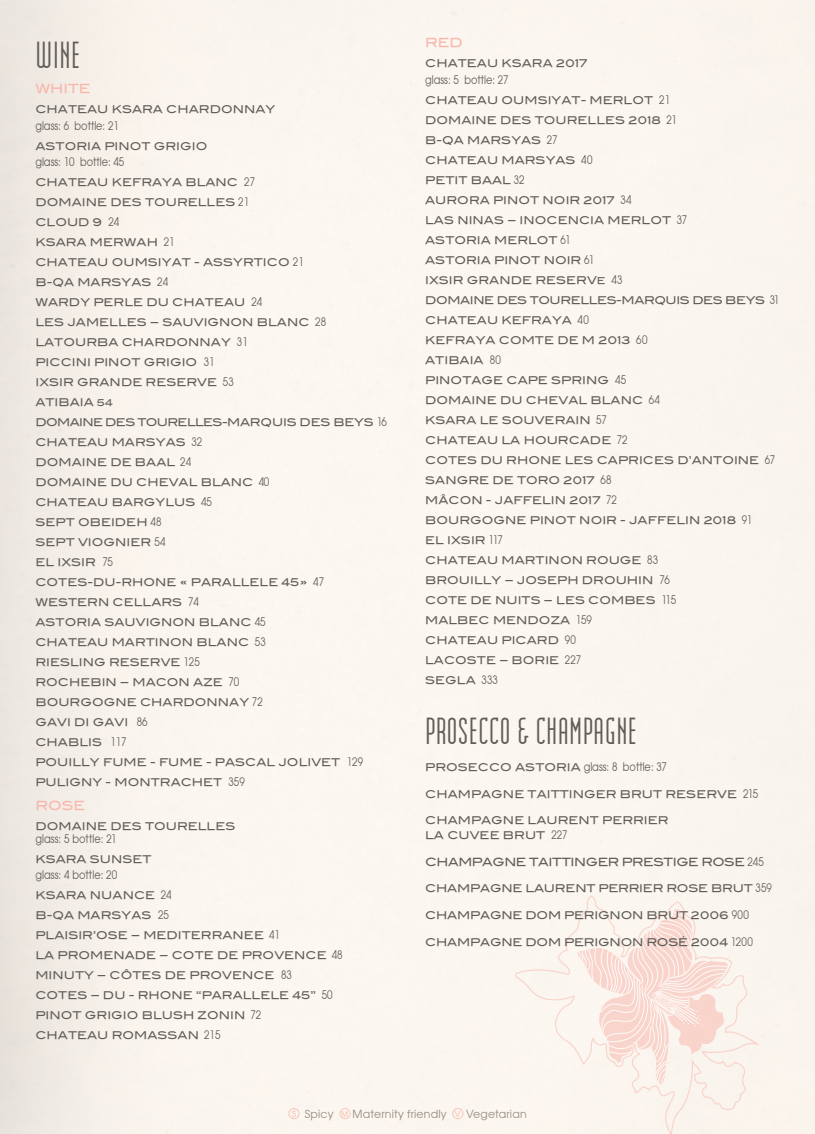
<style>
.page{position:relative;width:815px;height:1134px;background:#fff}
.page>*{position:absolute;margin:0;border:0;box-sizing:border-box;transform-origin:0 0}
.t1{font:37.5px "Industrial";color:#615e59}
.t2{font:12.5px "Blair Md ITCTT Medium";color:#f9b6ab}
.t3{font:11.88px "Atilla Condensed Normal";color:#615e59}
.t4{font:11.25px "Atilla Normal";letter-spacing:.02em;color:#615e59}
.t5{font:11.25px "Blair Md ITCTT Medium";letter-spacing:-.035em;color:#615e59}
.t6{font:10.62px "Blair Md ITCTT Medium";letter-spacing:.005em;color:#615e59}
.t7{font:10.62px "Blair Md ITCTT Medium";letter-spacing:-.015em;color:#615e59}
.t8{font:10.62px "Blair Md ITCTT Medium";letter-spacing:-.055em;color:#615e59}
.t9{font:10.62px "Blair Md ITCTT Medium";letter-spacing:-.035em;color:#615e59}
.s1{font-family:"Atilla Condensed Normal";font-size:11.88px}
.s2{font-size:9.38px}
.s3{font-family:"Blair Md ITCTT Medium";font-size:10.62px}
.s4{font-family:"Atilla";font-weight:700;font-size:8.75px;color:#f9b6ab}
.s5{font-family:"Atilla";font-weight:700;font-size:8px;color:#f9b6ab}
.s6{font-family:"Atilla";font-weight:700;font-size:8.38px;color:#f9b6ab}
</style>
<div class="page">
<div style="left:514px;top:896px;width:244px;height:238px;background:#fbf5ef"></div>
<svg style="left:576px;top:909px;width:158px;height:183px"></svg>
<p class="t1" style="left:35px;top:35px;width:47px">WINE</p>
<p class="t2" style="left:35px;top:78px;width:57px">WHITE</p>
<p class="t6" style="left:35px;top:101px;width:241px">CHATEAU KSARA CHARDONNAY</p>
<p class="t3" style="left:35px;top:117px;width:85px">glass: 6 bottle: 21</p>
<p class="t6" style="left:35px;top:137px;width:173px">ASTORIA PINOT GRIGIO</p>
<p class="t3" style="left:35px;top:154px;width:90px">glass: 10 bottle: 45</p>
<p class="t6" style="left:35px;top:174px;width:221px">CHATEAU KEFRAYA BLANC <span class="s1">27</span></p>
<p class="t6" style="left:35px;top:194px;width:215px">DOMAINE DES TOURELLES <span class="s1">21</span></p>
<p class="t6" style="left:35px;top:214px;width:85px">CLOUD 9 <span class="s1">24</span></p>
<p class="t6" style="left:35px;top:234px;width:141px">KSARA MERWAH <span class="s1">21</span></p>
<p class="t6" style="left:35px;top:254px;width:270px">CHATEAU OUMSIYAT - ASSYRTICO <span class="s1">21</span></p>
<p class="t6" style="left:35px;top:274px;width:134px">B-QA MARSYAS <span class="s1">24</span></p>
<p class="t6" style="left:35px;top:294px;width:228px">WARDY PERLE DU CHATEAU <span class="s1">24</span></p>
<p class="t6" style="left:35px;top:314px;width:292px">LES JAMELLES – SAUVIGNON BLANC <span class="s1">28</span></p>
<p class="t6" style="left:35px;top:334px;width:214px">LATOURBA CHARDONNAY <span class="s1">31</span></p>
<p class="t6" style="left:35px;top:354px;width:181px">PICCINI PINOT GRIGIO <span class="s1">31</span></p>
<p class="t6" style="left:35px;top:374px;width:200px">IXSIR GRANDE RESERVE <span class="s1">53</span></p>
<p class="t6" style="left:35px;top:394px;width:79px">ATIBAIA <span class="s2">54</span></p>
<p class="t8" style="left:35px;top:414px;width:353px">DOMAINE DES TOURELLES-MARQUIS DES BEYS <span class="s1">16</span></p>
<p class="t6" style="left:35px;top:434px;width:168px">CHATEAU MARSYAS <span class="s1">32</span></p>
<p class="t6" style="left:35px;top:454px;width:157px">DOMAINE DE BAAL <span class="s1">24</span></p>
<p class="t6" style="left:35px;top:474px;width:235px">DOMAINE DU CHEVAL BLANC <span class="s1">40</span></p>
<p class="t6" style="left:35px;top:494px;width:178px">CHATEAU BARGYLUS <span class="s1">45</span></p>
<p class="t6" style="left:35px;top:514px;width:128px">SEPT OBEIDEH <span class="s1">48</span></p>
<p class="t6" style="left:35px;top:534px;width:132px">SEPT VIOGNIER <span class="s1">54</span></p>
<p class="t6" style="left:35px;top:554px;width:79px">EL IXSIR <span class="s1">75</span></p>
<p class="t6" style="left:35px;top:574px;width:290px">COTES-DU-RHONE « PARALLELE 45» <span class="s1">47</span></p>
<p class="t6" style="left:35px;top:594px;width:165px">WESTERN CELLARS <span class="s1">74</span></p>
<p class="t6" style="left:35px;top:614px;width:232px">ASTORIA SAUVIGNON BLANC <span class="s1">45</span></p>
<p class="t6" style="left:35px;top:634px;width:232px">CHATEAU MARTINON BLANC <span class="s1">53</span></p>
<p class="t6" style="left:35px;top:654px;width:166px">RIESLING RESERVE <span class="s1">125</span></p>
<p class="t6" style="left:35px;top:674px;width:205px">ROCHEBIN – MACON AZE <span class="s1">70</span></p>
<p class="t6" style="left:35px;top:694px;width:229px">BOURGOGNE CHARDONNAY <span class="s1">72</span></p>
<p class="t6" style="left:35px;top:714px;width:114px">GAVI DI GAVI <span class="s1">86</span></p>
<p class="t6" style="left:35px;top:734px;width:93px">CHABLIS <span class="s1">117</span></p>
<p class="t6" style="left:35px;top:754px;width:329px">POUILLY FUME - FUME - PASCAL JOLIVET <span class="s1">129</span></p>
<p class="t6" style="left:35px;top:774px;width:211px">PULIGNY - MONTRACHET <span class="s1">359</span></p>
<p class="t2" style="left:35px;top:795px;width:51px">ROSE</p>
<p class="t6" style="left:35px;top:817px;width:201px">DOMAINE DES TOURELLES</p>
<p class="t3" style="left:35px;top:830px;width:83px">glass: 5 bottle: 21</p>
<p class="t6" style="left:35px;top:850px;width:118px">KSARA SUNSET</p>
<p class="t3" style="left:35px;top:867px;width:83px">glass: 4 bottle: 20</p>
<p class="t6" style="left:35px;top:886px;width:138px">KSARA NUANCE <span class="s1">24</span></p>
<p class="t6" style="left:35px;top:906px;width:135px">B-QA MARSYAS <span class="s1">25</span></p>
<p class="t6" style="left:35px;top:926px;width:246px">PLAISIR’OSE – MEDITERRANEE <span class="s1">41</span></p>
<p class="t6" style="left:35px;top:946px;width:309px">LA PROMENADE – COTE DE PROVENCE <span class="s1">48</span></p>
<p class="t6" style="left:35px;top:966px;width:258px">MINUTY – CÔTES DE PROVENCE <span class="s1">83</span></p>
<p class="t6" style="left:35px;top:986px;width:299px">COTES – DU - RHONE “PARALLELE 45” <span class="s1">50</span></p>
<p class="t6" style="left:35px;top:1006px;width:227px">PINOT GRIGIO BLUSH ZONIN <span class="s1">72</span></p>
<p class="t6" style="left:35px;top:1026px;width:187px">CHATEAU ROMASSAN <span class="s1">215</span></p>
<p class="t2" style="left:425px;top:33px;width:39px">RED</p>
<p class="t6" style="left:425px;top:55px;width:164px">CHATEAU KSARA 2017</p>
<p class="t3" style="left:425px;top:72px;width:85px">glass: 5 bottle: 27</p>
<p class="t6" style="left:425px;top:91px;width:246px">CHATEAU OUMSIYAT- MERLOT <span class="s1">21</span></p>
<p class="t6" style="left:425px;top:111px;width:253px">DOMAINE DES TOURELLES 2018 <span class="s1">21</span></p>
<p class="t6" style="left:425px;top:131px;width:134px">B-QA MARSYAS <span class="s1">27</span></p>
<p class="t6" style="left:425px;top:151px;width:169px">CHATEAU MARSYAS <span class="s1">40</span></p>
<p class="t6" style="left:425px;top:171px;width:101px">PETIT BAAL <span class="s1">32</span></p>
<p class="t6" style="left:425px;top:191px;width:208px">AURORA PINOT NOIR 2017 <span class="s1">34</span></p>
<p class="t6" style="left:425px;top:211px;width:264px">LAS NINAS – INOCENCIA MERLOT <span class="s1">37</span></p>
<p class="t6" style="left:425px;top:231px;width:147px">ASTORIA MERLOT <span class="s1">61</span></p>
<p class="t6" style="left:425px;top:251px;width:171px">ASTORIA PINOT NOIR <span class="s1">61</span></p>
<p class="t6" style="left:425px;top:271px;width:199px">IXSIR GRANDE RESERV<span class="s2">E</span> <span class="s1">43</span></p>
<p class="t9" style="left:425px;top:291px;width:356px">DOMAINE DES TOURELLES-MARQUIS DES BEYS <span class="s1">31</span></p>
<p class="t6" style="left:425px;top:311px;width:165px">CHATEAU KEFRAYA <span class="s1">40</span></p>
<p class="t6" style="left:425px;top:331px;width:224px">KEFRAYA COMTE DE M 2013 <span class="s1">60</span></p>
<p class="t6" style="left:425px;top:351px;width:77px">ATIBAIA <span class="s1">80</span></p>
<p class="t6" style="left:425px;top:371px;width:203px">PINOTAGE CAPE SPRING <span class="s1">45</span></p>
<p class="t6" style="left:425px;top:391px;width:236px">DOMAINE DU CHEVAL BLANC <span class="s1">64</span></p>
<p class="t6" style="left:425px;top:411px;width:183px">KSARA LE SOUVERAIN <span class="s1">57</span></p>
<p class="t6" style="left:425px;top:431px;width:204px">CHATEAU LA HOURCADE <span class="s1">72</span></p>
<p class="t6" style="left:425px;top:451px;width:352px">COTES DU RHONE LES CAPRICES D’ANTOINE <span class="s1">67</span></p>
<p class="t6" style="left:425px;top:471px;width:188px">SANGRE DE TORO 2017 <span class="s1">68</span></p>
<p class="t6" style="left:425px;top:491px;width:193px">MÂCON - JAFFELIN 2017 <span class="s1">72</span></p>
<p class="t6" style="left:425px;top:511px;width:328px">BOURGOGNE PINOT NOIR - JAFFELIN 2018 <span class="s1">91</span></p>
<p class="t6" style="left:425px;top:531px;width:79px">EL IXSIR <span class="s1">117</span></p>
<p class="t6" style="left:425px;top:551px;width:235px">CHATEAU MARTINON ROUGE <span class="s1">83</span></p>
<p class="t6" style="left:425px;top:571px;width:246px">BROUILLY – JOSEPH DROUHIN <span class="s1">76</span></p>
<p class="t6" style="left:425px;top:591px;width:252px">COTE DE NUITS – LES COMBES <span class="s1">115</span></p>
<p class="t6" style="left:425px;top:611px;width:168px">MALBEC MENDOZA <span class="s1">159</span></p>
<p class="t6" style="left:425px;top:631px;width:152px">CHATEAU PICARD <span class="s1">90</span></p>
<p class="t6" style="left:425px;top:651px;width:157px">LACOSTE – BORIE <span class="s1">227</span></p>
<p class="t6" style="left:425px;top:671px;width:74px">SEGLA <span class="s1">333</span></p>
<p class="t1" style="left:425px;top:711px;width:214px">PROSECCO &amp; CHAMPAGNE</p>
<p class="t3" style="left:425px;top:759px;width:243px"><span class="s3">PROSECCO ASTORIA</span> glass: 8 bottle: 37</p>
<p class="t6" style="left:425px;top:785px;width:335px">CHAMPAGNE TAITTINGER BRUT RESERVE <span class="s1">215</span></p>
<p class="t6" style="left:425px;top:812px;width:245px">CHAMPAGNE LAURENT PERRIER</p>
<p class="t6" style="left:425px;top:827px;width:144px">LA CUVEE BRUT <span class="s1">227</span></p>
<p class="t5" style="left:425px;top:853px;width:340px">CHAMPAGNE TAITTINGER PRESTIGE ROSE <span class="s1">245</span></p>
<p class="t7" style="left:425px;top:880px;width:348px">CHAMPAGNE LAURENT PERRIER ROSE BRUT <span class="s1">359</span></p>
<p class="t7" style="left:425px;top:906px;width:325px">CHAMPAGNE DOM PERIGNON BRUT 2006 <span class="s1">900</span></p>
<p class="t7" style="left:425px;top:933px;width:329px">CHAMPAGNE DOM PERIGNON ROSÉ 2004 <span class="s1">1200</span></p>
<p class="t4" style="left:292px;top:1107px;width:237px"><span class="s4">S</span> Spicy <span class="s5">M</span> Maternity friendly <span class="s6">V</span> Vegetarian</p>
</div>
